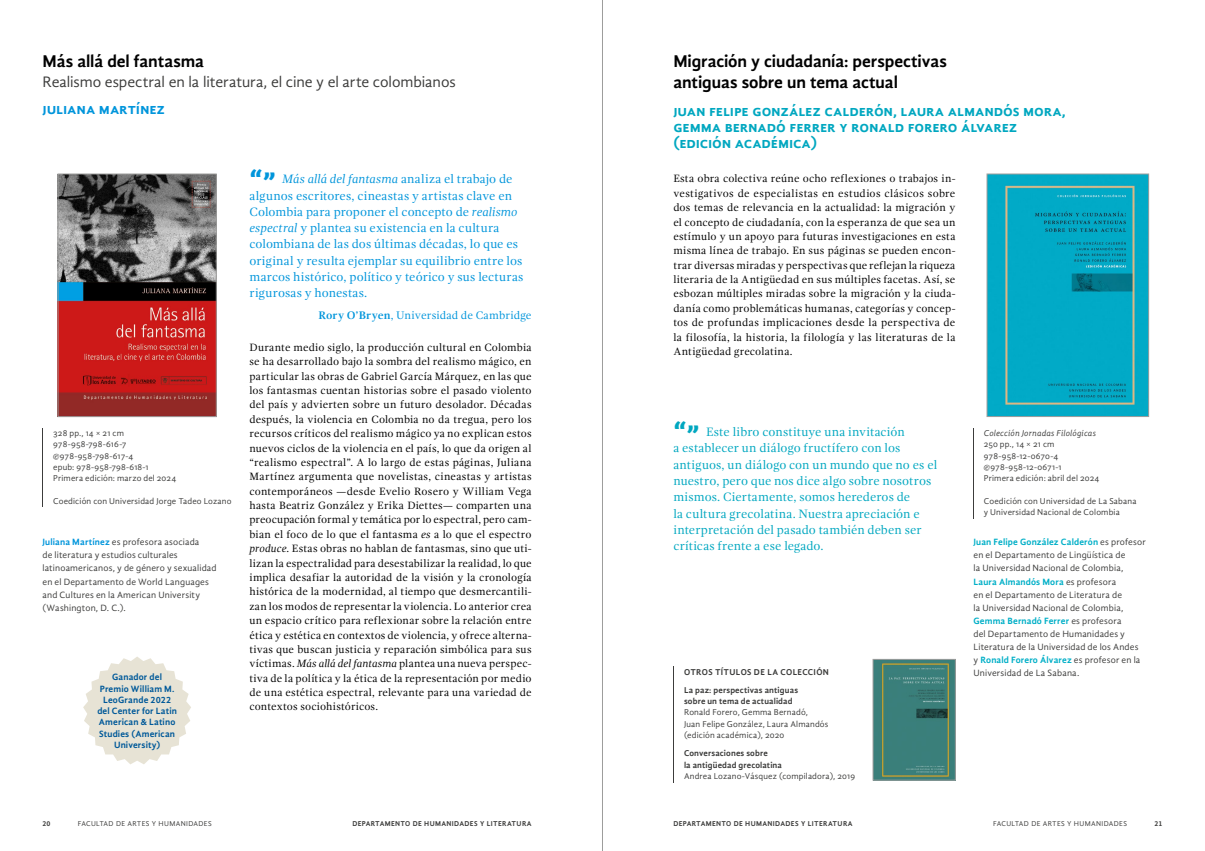
<style>
.page{position:relative;width:1205px;height:851px;background:#fff}
.page>*{position:absolute;margin:0;border:0;box-sizing:border-box;transform-origin:0 0}
.t1{font:700 30px "Gandhi Sans";color:#0095db}
.t2{font:700 30px "Gandhi Sans";color:#00a7c0}
.t3{font:700 17.5px/21.2px "Gandhi Sans";letter-spacing:-.005em;color:#000}
.t4{font:700 15.75px/15.8px "Gandhi Sans";letter-spacing:-.01em;color:#00a7c0}
.t5{font:700 15.75px "Gandhi Sans";letter-spacing:-.01em;color:#0095db}
.t6{font:15.62px "Gandhi Sans";color:#3c3c3b}
.t7{font:12.5px/16.2px "Gandhi Serif";letter-spacing:.005em;color:#0095db}
.t8{font:12.5px/16.2px "Gandhi Serif";letter-spacing:.005em;color:#00a7c0}
.t9{font:11.25px "Gandhi Serif";letter-spacing:.005em;color:#0095db}
.t10{font:10.88px/14.4px "Gandhi Serif";letter-spacing:.01em;color:#000;text-align:justify}
.t11{font:9.38px/13.1px "Gandhi Sans";letter-spacing:.02em;color:#3c3c3b}
.t12{font:700 9.38px/11.2px "Gandhi Sans";letter-spacing:.015em;color:#005999;text-align:center}
.t13{font:8.75px/11.2px "Gandhi Sans";letter-spacing:.02em;color:#3c3c3b}
.t14{font:700 8.75px/18.4px "Gandhi Sans";letter-spacing:.025em;color:#3c3c3b}
.t15{font:italic 8.75px "Gandhi Sans";letter-spacing:.015em;color:#3c3c3b}
.t16{font:700 7.25px "Gandhi Sans";letter-spacing:.05em;color:#3c3c3b}
.t17{font:7.25px "Gandhi Sans";letter-spacing:.05em;color:#3c3c3b}
.s1{font-family:"Arrobatherapy"}
.s2{font-weight:700;color:#0095db}
.s3{font-style:italic}
.s4{font-weight:700}
.s5{font-weight:700;color:#00afc7}
</style>
<div class="page">
<svg style="left:973px;top:428px;width:1px;height:90px"></svg>
<hr style="left:673px;top:677px;width:1px;height:30px;background:#3c3c3b">
<hr style="left:673px;top:707px;width:1px;height:34px;background:#3c3c3b">
<svg style="left:673px;top:741px;width:1px;height:41px"></svg>
<img style="left:60px;top:176px;width:154px;height:238px">
<div style="left:58px;top:174px;width:158px;height:242px;border:1px solid #9d9d9c"></div>
<svg style="left:83px;top:657px;width:108px;height:107px"></svg>
<img style="left:875px;top:661px;width:78px;height:117px">
<div style="left:873px;top:659px;width:82px;height:121px;border:1px solid #9d9d9c"></div>
<img style="left:989px;top:176px;width:158px;height:238px">
<div style="left:987px;top:174px;width:162px;height:242px;border:1px solid #9d9d9c"></div>
<hr style="left:602px;top:0;width:1px;height:850px;background:#9d9d9c">
<h2 class="t3" style="left:43px;top:50px;width:163px">Más allá del fantasma</h2>
<h3 class="t6" style="left:43px;top:73px;width:415px">Realismo espectral en la literatura, el cine y el arte colombianos</h3>
<h3 class="t5" style="left:43px;top:99px;width:124px">Juliana Martínez</h3>
<p class="t13" style="left:53px;top:427px;width:125px">328 pp., 14 × 21 cm<br>978-958-798-616-7<br><span class="s1">E</span>978-958-798-617-4<br>epub: 978-958-798-618-1<br>Primera edición: marzo del 2024</p>
<p class="t13" style="left:53px;top:495px;width:180px">Coedición con Universidad Jorge Tadeo Lozano</p>
<p class="t11" style="left:43px;top:535px;width:176px"><span class="s2">Juliana Martínez</span> es profesora asociada<br>de literatura y estudios culturales latinoamericanos, y de género y sexualidad en el Departamento de World Languages and Cultures en la American University (Washington, D. C.).</p>
<p class="t12" style="left:97px;top:671px;width:81px">Ganador del<br>Premio William M.<br>LeoGrande 2022 del Center for Latin<br>American &amp; Latino<br>Studies (American<br>University)</p>
<h1 class="t1" style="left:249px;top:164px;width:28px">“”</h1>
<p class="t7" style="left:249px;top:171px;width:275px;text-indent:33px"><span class="s3">Más allá del fantasma</span> analiza el trabajo de algunos escritores, cineastas y artistas clave en Colombia para proponer el concepto de <span class="s3">realismo espectral</span> y plantea su existencia en la cultura colombiana de las dos últimas décadas, lo que es original y resulta ejemplar su equilibrio entre los marcos histórico, político y teórico y sus lecturas rigurosas y honestas.</p>
<p class="t9" style="left:318px;top:308px;width:215px"><span class="s4">Rory O’Bryen</span>, Universidad de Cambridge</p>
<p class="t10" style="left:249px;top:340px;width:284px">Durante medio siglo, la producción cultural en Colombia se ha desarrollado bajo la sombra del realismo mágico, en particular las obras de Gabriel García Márquez, en las que los fantasmas cuentan historias sobre el pasado violento del país y advierten sobre un futuro desolador. Décadas después, la violencia en Colombia no da tregua, pero los recursos críticos del realismo mágico ya no explican estos nuevos ciclos de la violencia en el país, lo que da origen al “realismo espectral”. A lo largo de estas páginas, Juliana Martínez argumenta que novelistas, cineastas y artistas contemporáneos —desde Evelio Rosero y William Vega hasta Beatriz González y Erika Diettes— comparten una preocupación formal y temática por lo espectral, pero cam&shy;bian el foco de lo que el fantasma <span class="s3">es</span> a lo que el espectro <span class="s3">produce</span>. Estas obras no hablan de fantasmas, sino que uti&shy;lizan la espectralidad para desestabilizar la realidad, lo que implica desafiar la autoridad de la visión y la cronología histórica de la modernidad, al tiempo que desmercantili&shy;zan los modos de representar la violencia. Lo anterior crea un espacio crítico para reflexionar sobre la relación entre ética y estética en contextos de violencia, y ofrece alterna&shy;tivas que buscan justicia y reparación simbólica para sus víctimas. <span class="s3">Más allá del fantasma</span> plantea una nueva perspec&shy;tiva de la política y la ética de la representación por medio de una estética espectral, relevante para una variedad de contextos sociohistóricos.</p>
<h2 class="t3" style="left:673px;top:50px;width:275px">Migración y ciudadanía: perspectivas antiguas sobre un tema actual</h2>
<h3 class="t4" style="left:673px;top:103px;width:394px">Juan Felipe González Calderón, Laura Almandós Mora,<br>Gemma Bernadó Ferrer y Ronald Forero Álvarez (edición académica)</h3>
<p class="t10" style="left:673px;top:171px;width:284px">Esta obra colectiva reúne ocho reflexiones o trabajos in&shy;vestigativos de especialistas en estudios clásicos sobre dos temas de relevancia en la actualidad: la migración y el concepto de ciudadanía, con la esperanza de que sea un estímulo y un apoyo para futuras investigaciones en esta misma línea de trabajo. En sus páginas se pueden encon&shy;trar diversas miradas y perspectivas que reflejan la riqueza literaria de la Antigüedad en sus múltiples facetas. Así, se esbozan múltiples miradas sobre la migración y la ciuda&shy;danía como problemáticas humanas, categorías y concep&shy;tos de profundas implicaciones desde la perspectiva de la filosofía, la historia, la filología y las literaturas de la Antigüedad grecolatina.</p>
<h1 class="t2" style="left:673px;top:417px;width:28px">“”</h1>
<p class="t8" style="left:673px;top:424px;width:265px;text-indent:33px">Este libro constituye una invitación<br>a establecer un diálogo fructífero con los antiguos, un diálogo con un mundo que no es el nuestro, pero que nos dice algo sobre nosotros mismos. Ciertamente, somos herederos de<br>la cultura grecolatina. Nuestra apreciación e interpretación del pasado también deben ser críticas frente a ese legado.</p>
<p class="t14" style="left:684px;top:662px;width:146px">OTROS TÍTULOS DE LA COLECCIÓN<br>La paz: perspectivas antiguas</p>
<p class="t14" style="left:684px;top:692px;width:110px">sobre un tema de actualidad</p>
<p class="t13" style="left:684px;top:706px;width:146px">Ronald Forero, Gemma Bernadó,<br>Juan Felipe González, Laura Almandós (edición académica), 2020</p>
<p class="t14" style="left:684px;top:747px;width:99px;line-height:11.2px">Conversaciones sobre<br>la antigüedad grecolatina</p>
<p class="t13" style="left:684px;top:770px;width:173px">Andrea Lozano-Vásquez (compiladora), 2019</p>
<p class="t15" style="left:984px;top:428px;width:114px">Colección Jornadas Filológicas</p>
<p class="t13" style="left:984px;top:439px;width:117px">250 pp., 14 × 21 cm<br>978-958-12-0670-4<br><span class="s1">E</span>978-958-12-0671-1<br>Primera edición: abril del 2024</p>
<p class="t13" style="left:984px;top:495px;width:154px">Coedición con Universidad de La Sabana y Universidad Nacional de Colombia</p>
<p class="t11" style="left:973px;top:535px;width:174px"><span class="s5">Juan Felipe González Calderón</span> es profesor en el Departamento de Lingüística de<br>la Universidad Nacional de Colombia, <span class="s5">Laura Almandós Mora</span> es profesora<br>en el Departamento de Literatura de<br>la Universidad Nacional de Colombia, <span class="s5">Gemma Bernadó Ferrer</span> es profesora<br>del Departamento de Humanidades y Literatura de la Universidad de los Andes<br>y <span class="s5">Ronald Forero Álvarez</span> es profesor en la Universidad de La Sabana.</p>
<p class="t16" style="left:43px;top:819px;width:9px">20</p>
<p class="t17" style="left:78px;top:819px;width:135px">FACULTAD DE ARTES Y HUMANIDADES</p>
<p class="t16" style="left:352px;top:819px;width:181px">DEPARTAMENTO DE HUMANIDADES Y LITERATURA</p>
<p class="t16" style="left:673px;top:819px;width:181px">DEPARTAMENTO DE HUMANIDADES Y LITERATURA</p>
<p class="t17" style="left:993px;top:819px;width:135px">FACULTAD DE ARTES Y HUMANIDADES</p>
<p class="t16" style="left:1154px;top:819px;width:9px">21</p>
</div>
